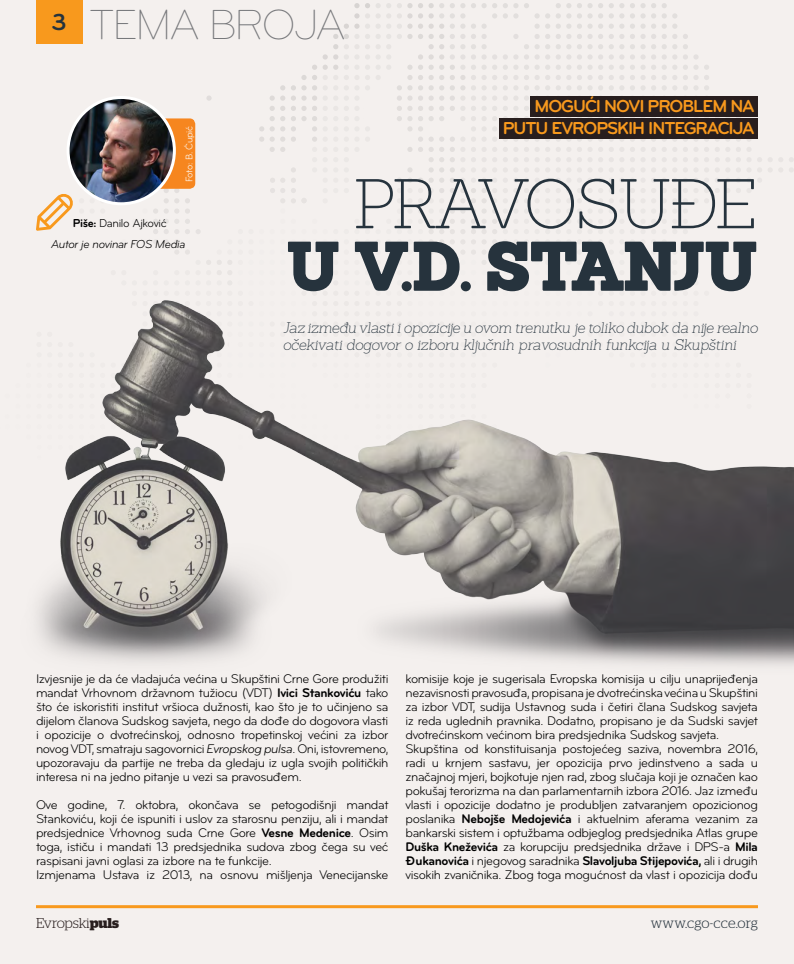
<style>
.page{position:relative;width:794px;height:964px;background:#f4f0ee}
.page>*{position:absolute;margin:0;border:0;box-sizing:border-box;transform-origin:0 0}
.t1{font:900 68.4px "Sanchez";letter-spacing:-.035em;color:#26333d}
.t2{font:200 68.4px "Sanchez";letter-spacing:-.09em;color:#26333d}
.t3{font:300 43.6px "Bryant Pro";letter-spacing:-.06em;color:#77787b}
.t4{font:700 24px "Bryant Pro";color:#26333d}
.t5{font:700 18px/21.6px "Bryant Pro";letter-spacing:-.06em;color:#f8991d;text-align:right}
.t6{font:italic 200 15px/17px "Sanchez";letter-spacing:-.035em;color:#26333d}
.t7{font:300 14.2px "Stag";color:#26333d}
.t8{font:300 14.2px "Stag";letter-spacing:-.015em;color:#281e1e}
.t9{font:13px/14px "Bryant Pro";letter-spacing:-.03em;color:#000}
.t10{font:italic 12px "Bryant Pro";letter-spacing:-.03em;color:#000}
.t11{font:12px "Bryant Pro";letter-spacing:-.03em;color:#000}
.t12{font:10px "Bryant Pro";letter-spacing:-.03em;color:#fff;scale:.96 1}
.s1{font-weight:700}
.s2{font-style:italic}
</style>
<div class="page">
<img style="left:37px;top:0;width:757px;height:666px">
<hr style="left:36px;top:905px;width:722px;height:3px;background:#f8991d">
<div style="left:530px;top:96px;width:228px;height:20px;background:#281e1e"></div>
<div style="left:500px;top:119px;width:258px;height:20px;background:#281e1e"></div>
<img style="left:68px;top:97px;width:106px;height:107px;border-radius:53px">
<div style="left:67px;top:96px;width:109px;height:109px;border:3px solid #fff;border-radius:50%"></div>
<svg style="left:36px;top:167px;width:69px;height:64px"></svg>
<div style="left:36px;top:0;width:46px;height:44px;background:#f8991d"></div>
<h3 class="t4" style="left:52px;top:9px;width:17px">3</h3>
<h2 class="t3" style="left:89px;top:2px;width:259px">TEMA BROJA</h2>
<p class="t11" style="left:73px;top:217px;width:95px"><span class="s1">Piše:</span> Danilo Ajković</p>
<p class="t12" style="left:184px;top:182px;width:59px;rotate:-90deg">Foto: B. Ćupić</p>
<p class="t10" style="left:51px;top:237px;width:136px">Autor je novinar FOS Media</p>
<h3 class="t5" style="left:503px;top:96px;width:253px">MOGUĆI NOVI PROBLEM NA<br>PUTU EVROPSKIH INTEGRACIJA</h3>
<h1 class="t2" style="left:352px;top:162px;width:407px">PRAVOSUĐE</h1>
<h1 class="t1" style="left:286px;top:217px;width:473px">U V.D. STANJU</h1>
<p class="t6" style="left:283px;top:319px;width:476px">Jaz između vlasti i opozicije u ovom trenutku je toliko dubok da nije realno očekivati dogovor o izboru ključnih pravosudnih funkcija u Skupštini</p>
<p class="t9" style="left:36px;top:672px;width:354px;text-align:justify">Izvjesnije je da će vladajuća većina u Skupštini Crne Gore produžiti mandat Vrhovnom državnom tužiocu (VDT) <span class="s1">Ivici Stankoviću</span> tako što će iskoristiti institut vršioca dužnosti, kao što je to učinjeno sa dijelom članova Sudskog savjeta, nego da dođe do dogovora vlasti i opozicije o dvotrećinskoj, odnosno tropetinskoj većini za izbor novog VDT, smatraju sagovornici <span class="s2">Evropskog pulsa</span>. Oni, istovremeno, upozoravaju da partije ne treba da gledaju iz ugla svojih političkih interesa ni na jedno pitanje u vezi sa pravosuđem.</p>
<p class="t9" style="left:36px;top:798px;width:354px">Ove godine, 7. oktobra, okončava se petogodišnji mandat Stankoviću, koji će ispuniti i uslov za starosnu penziju, ali i mandat predsjednice Vrhovnog suda Crne Gore <span class="s1">Vesne Medenice</span>. Osim toga, ističu i mandati 13 predsjednika sudova zbog čega su već raspisani javni oglasi za izbore na te funkcije.<br>Izmjenama Ustava iz 2013, na osnovu mišljenja Venecijanske</p>
<p class="t8" style="left:36px;top:915px;width:85px">Evropski<span class="s1">puls</span></p>
<p class="t9" style="left:405px;top:672px;width:354px">komisije koje je sugerisala Evropska komisija u cilju unaprijeđenja nezavisnosti pravosuđa, propisana je dvotrećinska većina u Skupštini za izbor VDT, sudija Ustavnog suda i četiri člana Sudskog savjeta iz reda uglednih pravnika. Dodatno, propisano je da Sudski savjet dvotrećinskom većinom bira predsjednika Sudskog savjeta.<br>Skupština od konstituisanja postojećeg saziva, novembra 2016, radi u krnjem sastavu, jer opozicija prvo jedinstveno a sada u značajnoj mjeri, bojkotuje njen rad, zbog slučaja koji je označen kao pokušaj terorizma na dan parlamentarnih izbora 2016. Jaz između vlasti i opozicije dodatno je produbljen zatvaranjem opozicionog poslanika <span class="s1">Nebojše Medojevića</span> i aktuelnim aferama vezanim za bankarski sistem i optužbama odbjeglog predsjednika Atlas grupe <span class="s1">Duška Kneževića</span> za korupciju predsjednika države i DPS-a <span class="s1">Mila Đukanovića</span> i njegovog saradnika <span class="s1">Slavoljuba Stijepovića,</span> ali i drugih visokih zvaničnika. Zbog toga mogućnost da vlast i opozicija dođu</p>
<p class="t7" style="left:650px;top:915px;width:109px">www.cgo-cce.org</p>
</div>
